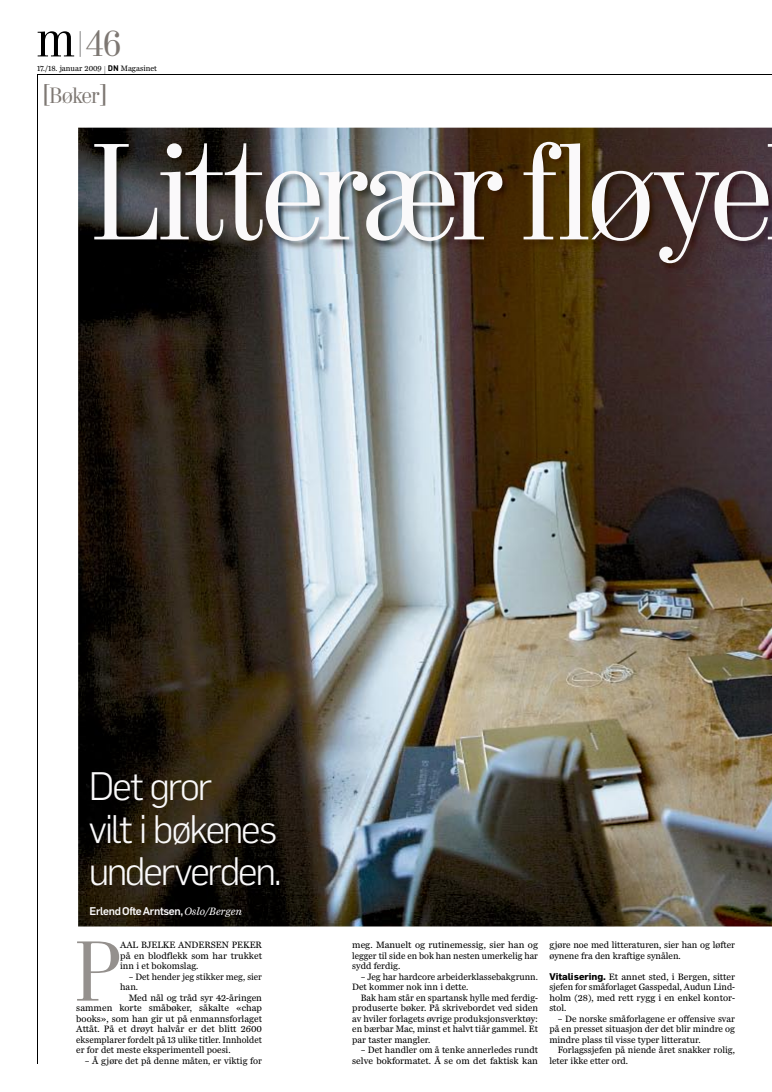
<style>
.page{position:relative;width:772px;height:1092px;background:#fff}
.page>*{position:absolute;margin:0;border:0;box-sizing:border-box;transform-origin:0 0}
.t1{font:136px "Globe Madison Titling Roman";letter-spacing:-.035em;color:#faf9fa}
.t2{font:84.4px "Globe Madison Titling Roman";color:#94908d}
.t3{font:300 39px/42px "Flama";letter-spacing:-.055em;color:#faf9fa}
.t4{font:36px "Globe Madison Titling Roman";color:#7d7772}
.t5{font:22px "Globe Madison Titling Roman";letter-spacing:-.01em;color:#7d7772}
.t6{font:500 11px "Flama";letter-spacing:-.03em;color:#faf9fa}
.t7{font:9.5px/10.5px "Miller Daily Two";color:#000;text-align:justify}
.t8{font:8px "Miller Daily Two";color:#000}
.s1{font-size:50px;color:#000}
.s2{font-family:"Miller Daily Two";font-size:30px;color:#000}
.s3{font-size:10px}
.s4{font-family:"DIN";font-weight:700}
.s5{font-size:27px}
.s6{font-family:"Miller Daily Two";font-weight:400;font-style:italic}
.s7{font-family:"Flama";font-weight:700}
</style>
<div class="page">
<hr style="left:37px;top:74px;width:734px;height:1px;background:#000">
<hr style="left:37px;top:74px;width:1px;height:989px;background:#000">
<img style="left:78px;top:128px;width:693px;height:798px">
<img style="left:92px;top:140px;width:679px;height:133px">
<h3 class="t4" style="left:37px;top:24px;width:85px"><span class="s1">m</span><span class="s2">|</span> 46</h3>
<p class="t8" style="left:37px;top:64px;width:121px">17./18. januar 2009 <span class="s3">|</span> <span class="s4">DN</span> Magasinet</p>
<h3 class="t5" style="left:43px;top:83px;width:66px"><span class="s5">[</span>Bøker<span class="s5">]</span></h3>
<h1 class="t1" style="left:93px;top:117px;width:680px">Litterær fløye</h1>
<h3 class="t3" style="left:89px;top:765px;width:195px">Det gror<br>vilt i bøkenes underverden.</h3>
<p class="t6" style="left:89px;top:904px;width:154px">Erlend Ofte Arntsen, <span class="s6">Oslo/Bergen</span></p>
<h2 class="t2" style="left:76px;top:924px;width:45px">P</h2>
<p class="t7" style="left:120px;top:939px;width:143px">AAL BJELKE ANDERSEN PEKER på en blodflekk som har trukket inn i et bokomslag.</p>
<p class="t7" style="left:120px;top:970px;width:143px;text-indent:9px">– Det hender jeg stikker meg, sier han.</p>
<p class="t7" style="left:76px;top:991px;width:187px;text-indent:52px">Med nål og tråd syr 42-åringen sammen korte småbøker, såkalte «chap books», som han gir ut på enmannsforlaget Attåt. På et drøyt halvår er det blitt 2600 eksemplarer fordelt på 13 ulike titler. Innholdet er for det meste eksperimentell poesi.</p>
<p class="t7" style="left:85px;top:1054px;width:178px">– Å gjøre det på denne måten, er viktig for</p>
<p class="t7" style="left:352px;top:939px;width:187px">meg. Manuelt og rutinemessig, sier han og legger til side en bok han nesten umerkelig har sydd ferdig.</p>
<p class="t7" style="left:352px;top:970px;width:187px;text-indent:9px">– Jeg har hardcore arbeiderklassebakgrunn.<br>Det kommer nok inn i dette.</p>
<p class="t7" style="left:352px;top:991px;width:187px;text-indent:9px">Bak ham står en spartansk hylle med ferdig&shy;produserte bøker. På skrivebordet ved siden av hviler forlagets øvrige produksjonsverktøy: en bærbar Mac, minst et halvt tiår gammel. Et par taster mangler.</p>
<p class="t7" style="left:352px;top:1044px;width:187px;text-align:right">– Det handler om å tenke annerledes rundt selve bokformatet. Å se om det faktisk kan</p>
<p class="t7" style="left:549px;top:939px;width:187px">gjøre noe med litteraturen, sier han og løfter øynene fra den kraftige synålen.</p>
<p class="t7" style="left:549px;top:970px;width:187px"><span class="s7">Vitalisering.</span> Et annet sted, i Bergen, sitter sjefen for småforlaget Gasspedal, Audun Lind&shy;holm (28), med rett rygg i en enkel kontor&shy;stol.</p>
<p class="t7" style="left:549px;top:1012px;width:187px;text-indent:9px">– De norske småforlagene er offensive svar på en presset situasjon der det blir mindre og mindre plass til visse typer litteratur.</p>
<p class="t7" style="left:549px;top:1044px;width:187px;text-indent:9px">Forlagssjefen på niende året snakker rolig, leter ikke etter ord.</p>
</div>
